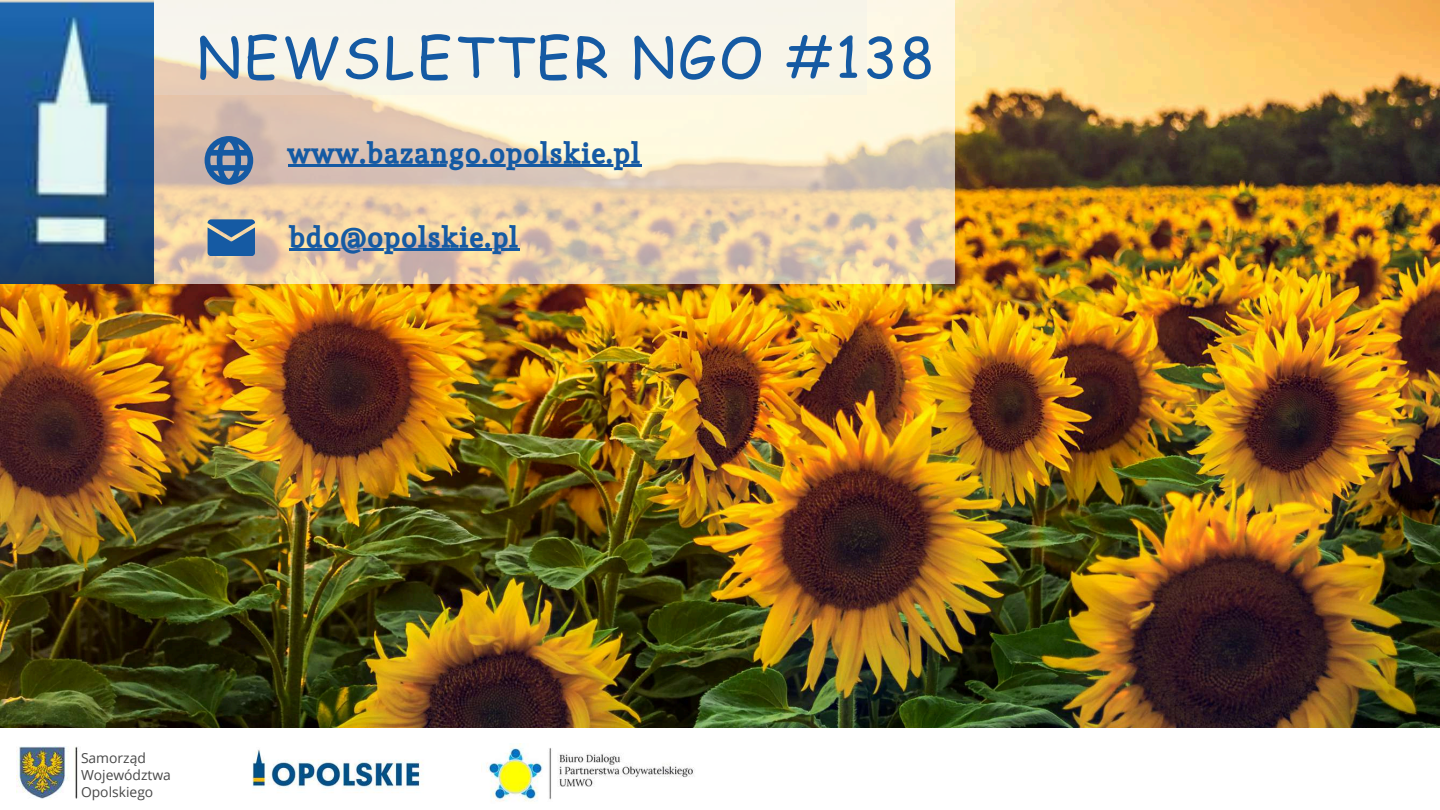
<style>
.page{position:relative;width:1440px;height:810px;background:#fff}
.page>*{position:absolute;margin:0;border:0;box-sizing:border-box;transform-origin:0 0}
.t1{font:55.7px "Comic Sans MS";letter-spacing:.05em;color:#155aa3}
.t2{font:27.9px "CA Generated";letter-spacing:.06em;color:#155aa3}
.t3{font:13.9px/16.8px "Open Sans";color:#484848}
</style>
<div class="page">
<img style="left:0;top:0;width:1440px;height:728px">
<img style="left:252px;top:749px;width:171px;height:44px">
<img style="left:486px;top:744px;width:208px;height:58px">
<img style="left:17px;top:747px;width:61px;height:53px">
<svg style="left:154px;top:0;width:801px;height:283px;background:#eedec6"></svg>
<img style="left:0;top:0;width:154px;height:283px">
<svg style="left:205px;top:136px;width:48px;height:49px;background:#5b7da5"></svg>
<svg style="left:208px;top:219px;width:47px;height:37px;background:#326aa3"></svg>
<hr style="left:288px;top:164px;width:353px;height:2px;background:#155aa3">
<hr style="left:290px;top:249px;width:202px;height:2px;background:#155aa3">
<hr style="left:492px;top:249px;width:28px;height:2px;background:#155aa3">
<h1 class="t1" style="left:197px;top:16px;width:739px">NEWSLETTER NGO #138</h1>
<p class="t2" style="left:288px;top:136px;width:354px">www.bazango.opolskie.pl</p>
<p class="t2" style="left:290px;top:221px;width:230px">bdo@opolskie.pl</p>
<p class="t3" style="left:81px;top:749px;width:92px">Samorząd<br>Województwa<br>Opolskiego</p>
</div>
